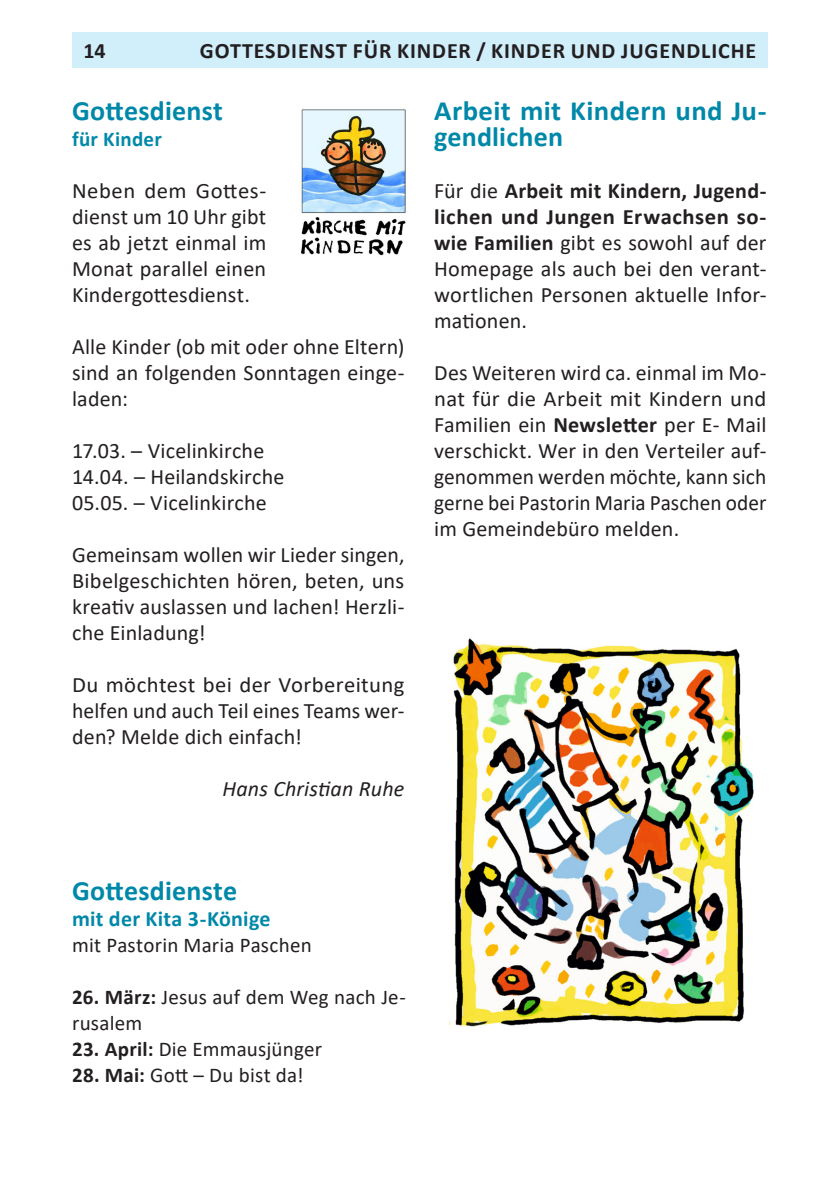
<style>
.page{position:relative;width:840px;height:1191px;background:#fff}
.page>*{position:absolute;margin:0;border:0;box-sizing:border-box;transform-origin:0 0}
.t1{font:700 28px/26px "Calibri";letter-spacing:.01em;color:#0088a9}
.t2{font:22px/26px "Calibri";letter-spacing:.005em;color:#231f20;text-align:justify}
.t3{font:700 22px "Calibri";letter-spacing:.04em;color:#231f20}
.t4{font:700 22px "Calibri";letter-spacing:.01em;color:#0088a9}
.t5{font:italic 22px "Calibri";letter-spacing:.005em;color:#231f20}
.t6{font:21px/26px "Calibri";letter-spacing:.01em;color:#231f20}
.t7{font:700 21px "Calibri";color:#0088a9}
.s1{font-weight:700}
</style>
<div class="page">
<div style="left:72px;top:32px;width:695px;height:36px;background:#d1eefb"></div>
<img style="left:299px;top:109px;width:107px;height:147px">
<img style="left:449px;top:638px;width:305px;height:389px">
<p class="t3" style="left:83px;top:36px;width:24px">14</p>
<p class="t3" style="left:200px;top:36px;width:557px">Gottesdienst für Kinder / Kinder und Jugendliche</p>
<p class="t1" style="left:72px;top:97px;width:152px">Gottesdienst</p>
<p class="t7" style="left:72px;top:124px;width:91px">für Kinder</p>
<p class="t2" style="left:72px;top:177px;width:196px">Neben dem Gottes&shy;dienst um 10 Uhr gibt es ab jetzt einmal im Monat parallel einen Kindergottesdienst.</p>
<p class="t2" style="left:72px;top:333px;width:334px">Alle Kinder (ob mit oder ohne Eltern) sind an folgenden Sonntagen einge&shy;laden:</p>
<p class="t2" style="left:72px;top:437px;width:214px;text-align:left">17.03. – Vicelinkirche<br>14.04. – Heilandskirche<br>05.05. – Vicelinkirche</p>
<p class="t2" style="left:72px;top:541px;width:334px">Gemeinsam wollen wir Lieder singen, Bibelgeschichten hören, beten, uns kreativ auslassen und lachen! Herzli&shy;che Einladung!</p>
<p class="t2" style="left:72px;top:671px;width:334px">Du möchtest bei der Vorbereitung helfen und auch Teil eines Teams wer&shy;den? Melde dich einfach!</p>
<p class="t5" style="left:222px;top:773px;width:183px">Hans Christian Ruhe</p>
<p class="t1" style="left:434px;top:97px;width:333px">Arbeit mit Kindern und Ju&shy;gendlichen</p>
<p class="t2" style="left:434px;top:177px;width:334px">Für die <span class="s1">Arbeit mit Kindern, Jugend&shy;lichen und Jungen Erwachsen so&shy;wie Familien</span> gibt es sowohl auf der Homepage als auch bei den verant&shy;wortlichen Personen aktuelle Infor&shy;mationen.</p>
<p class="t2" style="left:434px;top:359px;width:334px">Des Weiteren wird ca. einmal im Mo&shy;nat für die Arbeit mit Kindern und Familien ein <span class="s1">Newsletter</span> per E- Mail verschickt. Wer in den Verteiler auf&shy;genommen werden möchte, kann sich gerne bei Pastorin Maria Paschen oder im Gemeindebüro melden.</p>
<p class="t1" style="left:72px;top:877px;width:166px">Gottesdienste</p>
<p class="t4" style="left:72px;top:903px;width:200px">mit der Kita 3-Könige</p>
<p class="t6" style="left:72px;top:932px;width:241px">mit Pastorin Maria Paschen</p>
<p class="t6" style="left:72px;top:984px;width:335px"><span class="s1">26. März:</span> Jesus auf dem Weg nach Je&shy;rusalem</p>
<p class="t6" style="left:72px;top:1036px;width:251px"><span class="s1">23. April:</span> Die Emmausjünger</p>
<p class="t6" style="left:72px;top:1062px;width:233px"><span class="s1">28. Mai:</span> Gott – Du bist da!</p>
</div>
